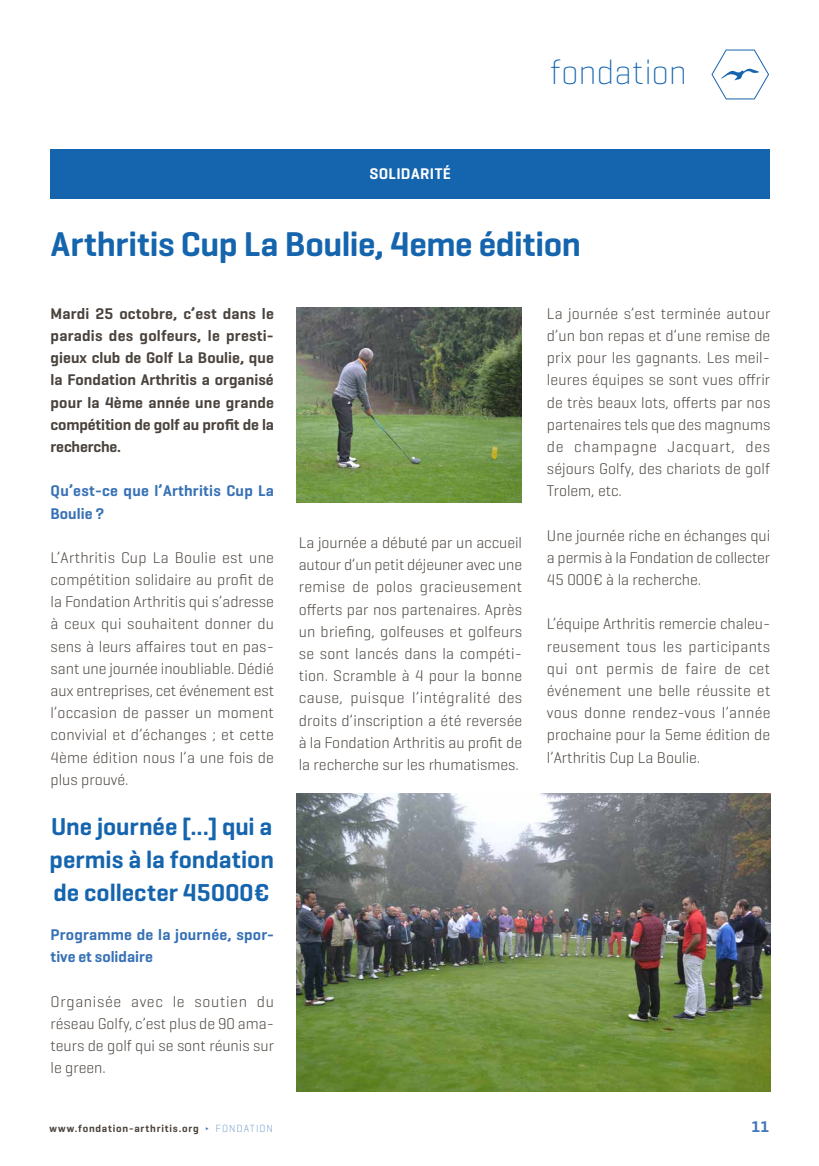
<style>
.page{position:relative;width:819px;height:1166px;background:#fff}
.page>*{position:absolute;margin:0;border:0;box-sizing:border-box;transform-origin:0 0}
.t1{font:600 35px "Geogrotesque";letter-spacing:-.01em;color:#1565ae}
.t2{font:200 35px "Geogrotesque";letter-spacing:-.005em;color:#1565ae}
.t3{font:600 24.85px/33.2px "Geogrotesque";color:#1565ae;text-align:justify}
.t4{font:300 15.75px/22.2px "Geogrotesque";color:#4a433d;text-align:justify}
.t5{font:600 15.75px/22.2px "Geogrotesque";letter-spacing:-.01em;color:#4a433d;text-align:justify}
.t6{font:600 15.75px/22.2px "Geogrotesque";letter-spacing:.01em;color:#3771b6}
.t7{font:600 15.75px "Geogrotesque";letter-spacing:.02em;color:#fff}
.t8{font:600 15.75px "Geogrotesque";color:#4076b9}
.t9{font:600 10.5px "Geogrotesque";letter-spacing:.08em;color:#4a433d}
.s1{font-weight:400;color:#4076b9}
.s2{font-weight:200;color:#4076b9}
</style>
<div class="page">
<svg style="left:711px;top:49px;width:58px;height:51px"></svg>
<img style="left:296px;top:308px;width:225px;height:195px">
<img style="left:296px;top:794px;width:474px;height:297px">
<div style="left:50px;top:149px;width:720px;height:49px;background:#1565ae"></div>
<p class="t7" style="left:369px;top:164px;width:83px">SOLIDARITÉ</p>
<h1 class="t2" style="left:550px;top:51px;width:138px">fondation</h1>
<h1 class="t1" style="left:51px;top:222px;width:531px">Arthritis Cup La Boulie, 4eme édition</h1>
<p class="t5" style="left:51px;top:302px;width:225px">Mardi 25 octobre, c’est dans le paradis des golfeurs, le presti&shy;gieux club de Golf La Boulie, que la Fondation Arthritis a organisé pour la 4ème année une grande compétition de golf au profit de la recherche.</p>
<p class="t6" style="left:51px;top:480px;width:225px">Qu’est-ce que l’Arthritis Cup La<br>Boulie ?</p>
<p class="t4" style="left:51px;top:546px;width:225px">L’Arthritis Cup La Boulie est une compétition solidaire au profit de la Fondation Arthritis qui s’adresse à ceux qui souhaitent donner du sens à leurs affaires tout en pas&shy;sant une journée inoubliable. Dédié aux entreprises, cet événement est l’occasion de passer un moment convivial et d’échanges ; et cette 4ème édition nous l’a une fois de plus prouvé.</p>
<h2 class="t3" style="left:50px;top:809px;width:226px">Une journée [...] qui a permis à la fondation de collecter 45000€</h2>
<p class="t6" style="left:51px;top:923px;width:225px">Programme de la journée, spor&shy;tive et solidaire</p>
<p class="t4" style="left:51px;top:989px;width:225px">Organisée avec le soutien du réseau Golfy, c’est plus de 90 ama&shy;teurs de golf qui se sont réunis sur le green.</p>
<p class="t9" style="left:50px;top:1122px;width:225px">www.fondation-arthritis.org <span class="s1">∂</span> <span class="s2">FONDATION</span></p>
<p class="t4" style="left:299px;top:531px;width:225px">La journée a débuté par un accueil autour d’un petit déjeuner avec une remise de polos gracieusement offerts par nos partenaires. Après un briefing, golfeuses et golfeurs se sont lancés dans la compéti&shy;tion. Scramble à 4 pour la bonne cause, puisque l’intégralité des droits d’inscription a été reversée à la Fondation Arthritis au profit de la recherche sur les rhumatismes.</p>
<p class="t4" style="left:547px;top:302px;width:225px">La journée s’est terminée autour d’un bon repas et d’une remise de prix pour les gagnants. Les meil&shy;leures équipes se sont vues offrir de très beaux lots, offerts par nos partenaires tels que des magnums de champagne Jacquart, des séjours Golfy, des chariots de golf Trolem, etc.</p>
<p class="t4" style="left:547px;top:524px;width:225px">Une journée riche en échanges qui a permis à la Fondation de collecter 45 000€ à la recherche.</p>
<p class="t4" style="left:547px;top:612px;width:225px">L’équipe Arthritis remercie chaleu&shy;reusement tous les participants qui ont permis de faire de cet événement une belle réussite et vous donne rendez-vous l’année prochaine pour la 5eme édition de l’Arthritis Cup La Boulie.</p>
<p class="t8" style="left:751px;top:1117px;width:20px">11</p>
</div>
